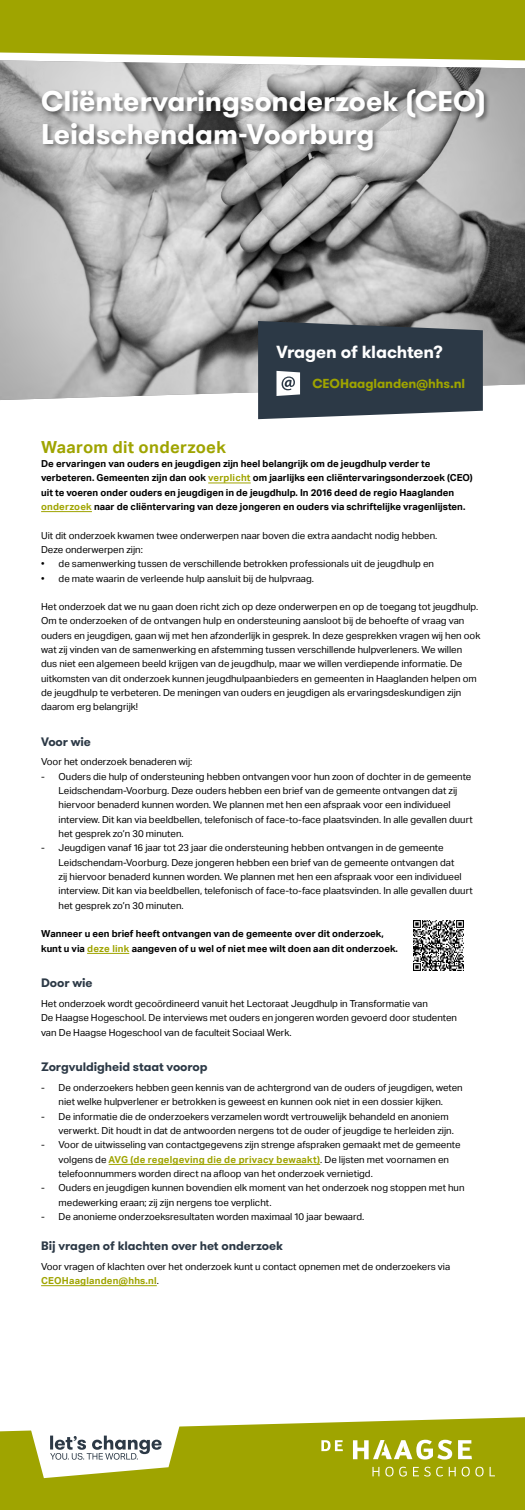
<style>
.page{position:relative;width:525px;height:1510px;background:#fff}
.page>*{position:absolute;margin:0;border:0;box-sizing:border-box;transform-origin:0 0}
.t1{font:700 28.44px/32.7px "GT Walsheim Pro";color:#fff}
.t2{font:700 17.5px "GT Walsheim Pro";letter-spacing:-.01em;color:#fff}
.t3{font:700 16.62px "Aktiv Grotesk";letter-spacing:.02em;color:#9fa400}
.t4{font:700 13.04px "GT Walsheim Pro";letter-spacing:-.01em;color:#9fa400}
.t5{font:700 12.25px "GT Walsheim Pro";letter-spacing:-.01em;color:#2c3946}
.t6{font:9.62px/14.3px "Aktiv Grotesk";color:#000}
.t7{font:700 9.62px/14.3px "Aktiv Grotesk";color:#000}
.s1{color:#9fa400}
.s2{font-weight:700;color:#9fa400}
</style>
<div class="page">
<div style="left:0;top:0;width:525px;height:60px;background:#9fa400"></div>
<img style="left:0;top:60px;width:525px;height:340px">
<hr style="left:208px;top:483px;width:43px;height:1px;background:#9fa400">
<hr style="left:41px;top:511px;width:51px;height:1px;background:#9fa400">
<hr style="left:87px;top:953px;width:42px;height:1px;background:#9fa400">
<hr style="left:109px;top:1164px;width:211px;height:1px;background:#9fa400">
<hr style="left:41px;top:1285px;width:116px;height:1px;background:#9fa400">
<div style="left:40px;top:87px;width:450px;height:70px;background:#000;opacity:.5"></div>
<svg style="left:0;top:1417px;width:525px;height:92px;background:#a7ac17"></svg>
<svg style="left:30px;top:1424px;width:150px;height:54px"></svg>
<svg style="left:258px;top:321px;width:225px;height:98px;background:#3e4a55"></svg>
<svg style="left:321px;top:1439px;width:174px;height:37px;background:#b3b737"></svg>
<img style="left:414px;top:920px;width:49px;height:50px">
<h1 class="t1" style="left:41px;top:85px;width:446px">Cliëntervaringsonderzoek (CEO)<br>Leidschendam-Voorburg</h1>
<h2 class="t2" style="left:276px;top:340px;width:168px">Vragen of klachten?</h2>
<h3 class="t4" style="left:312px;top:374px;width:154px">CEOHaaglanden@hhs.nl</h3>
<h3 class="t3" style="left:41px;top:437px;width:186px">Waarom dit onderzoek</h3>
<p class="t7" style="left:41px;top:456px;width:433px">De ervaringen van ouders en jeugdigen zijn heel belangrijk om de jeugdhulp verder te verbeteren. Gemeenten zijn dan ook <span class="s1">verplicht</span> om jaarlijks een cliëntervaringsonderzoek (CEO) uit te voeren onder ouders en jeugdigen in de jeugdhulp. In 2016 deed de regio Haaglanden <span class="s1">onderzoek</span> naar de cliëntervaring van deze jongeren en ouders via schriftelijke vragenlijsten.</p>
<p class="t6" style="left:41px;top:528px;width:398px">Uit dit onderzoek kwamen twee onderwerpen naar boven die extra aandacht nodig hebben.<br>Deze onderwerpen zijn:</p>
<p class="t6" style="left:41px;top:556px;width:394px">• de samenwerking tussen de verschillende betrokken professionals uit de jeugdhulp en</p>
<p class="t6" style="left:41px;top:571px;width:274px">• de mate waarin de verleende hulp aansluit bij de hulpvraag.</p>
<p class="t6" style="left:41px;top:599px;width:441px">Het onderzoek dat we nu gaan doen richt zich op deze onderwerpen en op de toegang tot jeugdhulp.<br>Om te onderzoeken of de ontvangen hulp en ondersteuning aansloot bij de behoefte of vraag van ouders en jeugdigen, gaan wij met hen afzonderlijk in gesprek. In deze gesprekken vragen wij hen ook wat zij vinden van de samenwerking en afstemming tussen verschillende hulpverleners. We willen dus niet een algemeen beeld krijgen van de jeugdhulp, maar we willen verdiepende informatie. De uitkomsten van dit onderzoek kunnen jeugdhulpaanbieders en gemeenten in Haaglanden helpen om de jeugdhulp te verbeteren. De meningen van ouders en jeugdigen als ervaringsdeskundigen zijn daarom erg belangrijk!</p>
<p class="t5" style="left:41px;top:733px;width:51px">Voor wie</p>
<p class="t6" style="left:41px;top:755px;width:153px">Voor het onderzoek benaderen wij:</p>
<p class="t6" style="left:59px;top:769px;width:416px;text-indent:-17px">- Ouders die hulp of ondersteuning hebben ontvangen voor hun zoon of dochter in de gemeente Leidschendam-Voorburg. Deze ouders hebben een brief van de gemeente ontvangen dat zij hiervoor benaderd kunnen worden. We plannen met hen een afspraak voor een individueel interview. Dit kan via beeldbellen, telefonisch of face-to-face plaatsvinden. In alle gevallen duurt het gesprek zo’n 30 minuten.</p>
<p class="t6" style="left:59px;top:841px;width:416px;text-indent:-17px">- Jeugdigen vanaf 16 jaar tot 23 jaar die ondersteuning hebben ontvangen in de gemeente Leidschendam-Voorburg. Deze jongeren hebben een brief van de gemeente ontvangen dat<br>zij hiervoor benaderd kunnen worden. We plannen met hen een afspraak voor een individueel interview. Dit kan via beeldbellen, telefonisch of face-to-face plaatsvinden. In alle gevallen duurt het gesprek zo’n 30 minuten.</p>
<p class="t7" style="left:41px;top:926px;width:358px">Wanneer u een brief heeft ontvangen van de gemeente over dit onderzoek, kunt u via <span class="s1">deze link</span> aangeven of u wel of niet mee wilt doen aan dit onderzoek.</p>
<p class="t5" style="left:41px;top:975px;width:53px">Door wie</p>
<p class="t6" style="left:41px;top:996px;width:417px">Het onderzoek wordt gecoördineerd vanuit het Lectoraat Jeugdhulp in Transformatie van<br>De Haagse Hogeschool. De interviews met ouders en jongeren worden gevoerd door studenten van De Haagse Hogeschool van de faculteit Sociaal Werk.</p>
<p class="t5" style="left:41px;top:1059px;width:168px">Zorgvuldigheid staat voorop</p>
<p class="t6" style="left:41px;top:1080px;width:423px;text-align:center">- De onderzoekers hebben geen kennis van de achtergrond van de ouders of jeugdigen, weten niet welke hulpverlener er betrokken is geweest en kunnen ook niet in een dossier kijken.</p>
<p class="t6" style="left:59px;top:1109px;width:397px;text-indent:-17px">- De informatie die de onderzoekers verzamelen wordt vertrouwelijk behandeld en anoniem verwerkt. Dit houdt in dat de antwoorden nergens tot de ouder of jeugdige te herleiden zijn.</p>
<p class="t6" style="left:59px;top:1137px;width:403px;text-indent:-17px">- Voor de uitwisseling van contactgegevens zijn strenge afspraken gemaakt met de gemeente volgens de <span class="s2">AVG (de regelgeving die de privacy bewaakt)</span>. De lijsten met voornamen en telefoonnummers worden direct na afloop van het onderzoek vernietigd.</p>
<p class="t6" style="left:59px;top:1180px;width:407px;text-indent:-17px">- Ouders en jeugdigen kunnen bovendien elk moment van het onderzoek nog stoppen met hun medewerking eraan; zij zijn nergens toe verplicht.</p>
<p class="t6" style="left:41px;top:1209px;width:325px">- De anonieme onderzoeksresultaten worden maximaal 10 jaar bewaard.</p>
<p class="t5" style="left:41px;top:1237px;width:243px">Bij vragen of klachten over het onderzoek</p>
<p class="t6" style="left:41px;top:1259px;width:411px">Voor vragen of klachten over het onderzoek kunt u contact opnemen met de onderzoekers via<br><span class="s2">CEOHaaglanden@hhs.nl</span>.</p>
</div>
